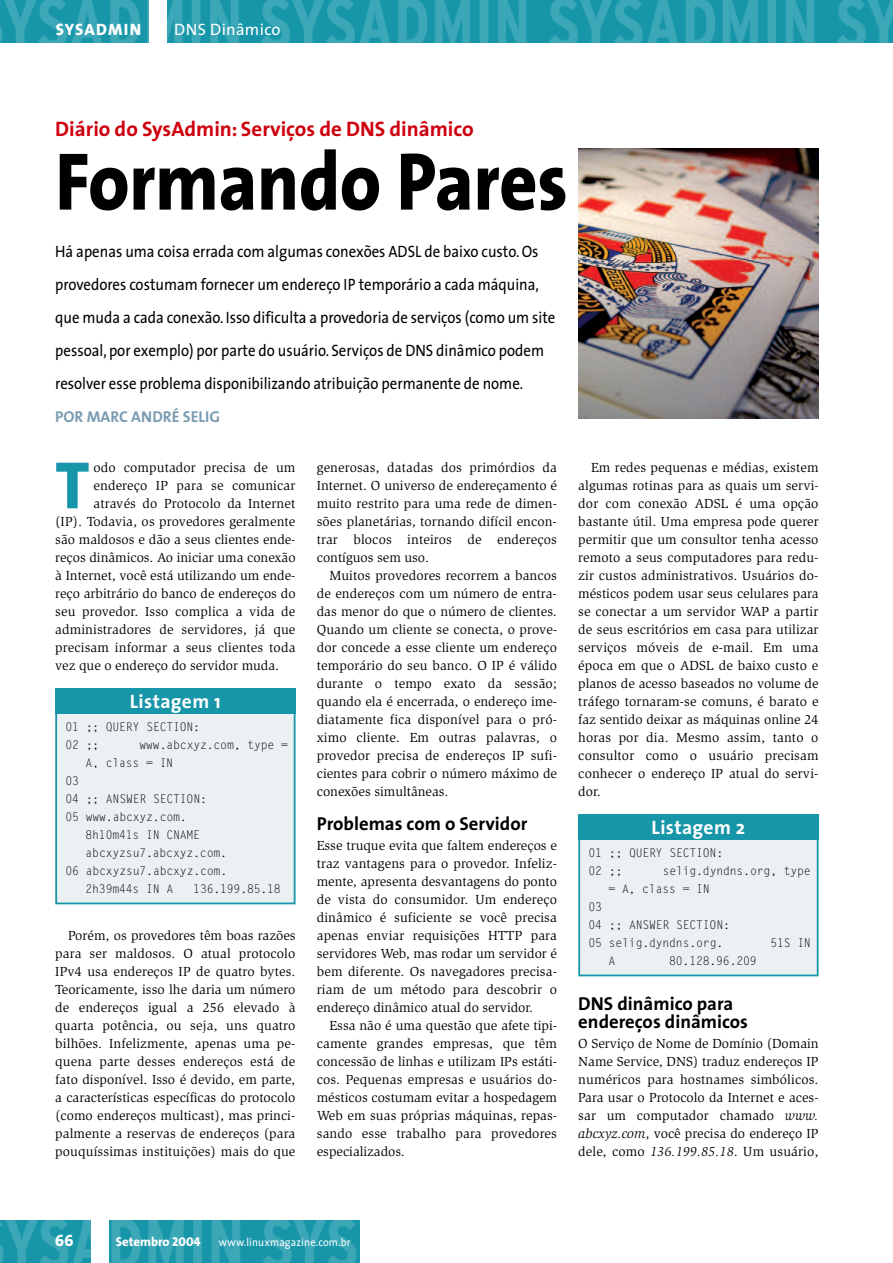
<style>
.page{position:relative;width:893px;height:1263px;background:#fff}
.page>*{position:absolute;margin:0;border:0;box-sizing:border-box;transform-origin:0 0}
.t1{font:800 82.5px "The Sans";letter-spacing:-.005em;color:#000;scale:.9 1}
.t2{font:800 67.65px "The Sans";color:#1896a9}
.t3{font:700 21px "The Sans";color:#cf000e}
.t4{font:700 19.5px "The Sans";letter-spacing:.02em;color:#fff}
.t5{font:700 18.75px/18px "The Sans";color:#000}
.t6{font:16.5px/33px "The Sans";color:#000;scale:.9 1}
.t7{font:16.5px "The Sans";letter-spacing:.02em;color:#fff}
.t8{font:16.5px "The Sans Extra Bold Caps";letter-spacing:.065em;color:#fff}
.t9{font:16.5px "The Sans Extra Bold Expert";color:#fff}
.t10{font:700 15.75px "The Sans";color:#7b9cb1}
.t11{font:13.5px/18px "Slimbach";letter-spacing:.01em;color:#000;text-align:justify}
.t12{font:800 12.75px "The Sans";color:#fff}
.t13{font:12px/18px "Gothic Looser";letter-spacing:-.02em;color:#000;scale:.96 1}
.t14{font:11.25px "The Sans";letter-spacing:.02em;color:#fff;scale:.92 1}
.s1{font-style:italic}
.s2{font-family:"The Sans Extra Bold Caps";font-weight:400}
</style>
<div class="page">
<img style="left:0;top:0;width:893px;height:43px">
<div style="left:149px;top:0;width:17px;height:43px;background:#fff"></div>
<img style="left:0;top:1220px;width:359px;height:43px">
<div style="left:91px;top:1220px;width:17px;height:43px;background:#fff"></div>
<img style="left:578px;top:148px;width:241px;height:270px">
<div style="left:56px;top:702px;width:239px;height:201px;background:#ebf0f3"></div>
<div style="left:55px;top:701px;width:241px;height:203px;border:2px solid #1896a9"></div>
<div style="left:55px;top:688px;width:241px;height:26px;background:#1896a9"></div>
<div style="left:579px;top:828px;width:239px;height:147px;background:#ebf0f3"></div>
<div style="left:578px;top:827px;width:241px;height:149px;border:2px solid #1896a9"></div>
<div style="left:578px;top:814px;width:241px;height:26px;background:#1896a9"></div>
<p class="t8" style="left:56px;top:24px;width:87px">SYSADMIN</p>
<p class="t7" style="left:174px;top:23px;width:108px">DNS Dinâmico</p>
<h3 class="t3" style="left:55px;top:121px;width:420px">Diário do SysAdmin: Serviços de DNS dinâmico</h3>
<h1 class="t1" style="left:55px;top:149px;width:571px">Formando Pares</h1>
<p class="t6" style="left:55px;top:236px;width:557px">Há apenas uma coisa errada com algumas conexões ADSL de baixo custo. Os provedores costumam fornecer um endereço IP temporário a cada máquina, que muda a cada conexão. Isso dificulta a provedoria de serviços (como um site pessoal, por exemplo) por parte do usuário. Serviços de DNS dinâmico podem resolver esse problema disponibilizando atribuição permanente de nome.</p>
<p class="t10" style="left:55px;top:410px;width:166px">POR MARC ANDRÉ SELIG</p>
<h2 class="t2" style="left:55px;top:459px;width:36px">T</h2>
<p class="t11" style="left:94px;top:460px;width:203px">odo computador precisa de um</p>
<p class="t11" style="left:94px;top:478px;width:203px">endereço IP para se comunicar</p>
<p class="t11" style="left:94px;top:496px;width:203px">através do Protocolo da Internet</p>
<p class="t11" style="left:55px;top:514px;width:242px">(IP). Todavia, os provedores geralmente</p>
<p class="t11" style="left:55px;top:532px;width:242px">são maldosos e dão a seus clientes ende-</p>
<p class="t11" style="left:55px;top:550px;width:242px">reços dinâmicos. Ao iniciar uma conexão</p>
<p class="t11" style="left:55px;top:568px;width:242px">à Internet, você está utilizando um ende-</p>
<p class="t11" style="left:55px;top:586px;width:242px">reço arbitrário do banco de endereços do</p>
<p class="t11" style="left:55px;top:604px;width:242px">seu provedor. Isso complica a vida de</p>
<p class="t11" style="left:55px;top:622px;width:242px">administradores de servidores, já que</p>
<p class="t11" style="left:55px;top:640px;width:242px">precisam informar a seus clientes toda</p>
<p class="t11" style="left:55px;top:658px;width:225px">vez que o endereço do servidor muda.</p>
<h3 class="t4" style="left:130px;top:694px;width:92px">Listagem 1</h3>
<p class="t13" style="left:66px;top:718px;width:142px">01 ;; QUERY SECTION:<br>02 ;;</p>
<p class="t13" style="left:86px;top:736px;width:212px;text-indent:54px">www.abcxyz.com, type =<br>A, class = IN</p>
<p class="t13" style="left:66px;top:772px;width:149px">03<br>04 ;; ANSWER SECTION:<br>05 www.abcxyz.com.</p>
<p class="t13" style="left:86px;top:826px;width:121px">8h10m41s IN CNAME</p>
<p class="t13" style="left:86px;top:844px;width:149px">abcxyzsu7.abcxyz.com.</p>
<p class="t13" style="left:66px;top:862px;width:170px">06 abcxyzsu7.abcxyz.com.</p>
<p class="t13" style="left:86px;top:880px;width:93px">2h39m44s IN A</p>
<p class="t13" style="left:193px;top:880px;width:93px">136.199.85.18</p>
<p class="t11" style="left:55px;top:928px;width:242px;text-indent:13px">Porém, os provedores têm boas razões para ser maldosos. O atual protocolo IPv4 usa endereços IP de quatro bytes.<br>Teoricamente, isso lhe daria um número de endereços igual a 256 elevado à quarta potência, ou seja, uns quatro bilhões. Infelizmente, apenas uma pe&shy;quena parte desses endereços está de fato disponível. Isso é devido, em parte, a características específicas do protocolo (como endereços multicast), mas princi&shy;palmente a reservas de endereços (para pouquíssimas instituições) mais do que</p>
<p class="t11" style="left:317px;top:460px;width:242px">generosas, datadas dos primórdios da Internet. O universo de endereçamento é muito restrito para uma rede de dimen&shy;sões planetárias, tornando difícil encon&shy;trar blocos inteiros de endereços contíguos sem uso.</p>
<p class="t11" style="left:317px;top:568px;width:242px;text-indent:13px">Muitos provedores recorrem a bancos de endereços com um número de entra&shy;das menor do que o número de clientes.<br>Quando um cliente se conecta, o prove&shy;dor concede a esse cliente um endereço temporário do seu banco. O IP é válido durante o tempo exato da sessão; quando ela é encerrada, o endereço ime&shy;diatamente fica disponível para o pró&shy;ximo cliente. Em outras palavras, o provedor precisa de endereços IP sufi&shy;cientes para cobrir o número máximo de conexões simultâneas.</p>
<h3 class="t5" style="left:317px;top:816px;width:212px">Problemas com o Servidor</h3>
<p class="t11" style="left:317px;top:838px;width:242px">Esse truque evita que faltem endereços e traz vantagens para o provedor. Infeliz&shy;mente, apresenta desvantagens do ponto de vista do consumidor. Um endereço dinâmico é suficiente se você precisa apenas enviar requisições HTTP para servidores Web, mas rodar um servidor é bem diferente. Os navegadores precisa&shy;riam de um método para descobrir o endereço dinâmico atual do servidor.</p>
<p class="t11" style="left:317px;top:1018px;width:242px;text-indent:13px">Essa não é uma questão que afete tipi&shy;camente grandes empresas, que têm concessão de linhas e utilizam IPs estáti&shy;cos. Pequenas empresas e usuários do&shy;mésticos costumam evitar a hospedagem Web em suas próprias máquinas, repas&shy;sando esse trabalho para provedores especializados.</p>
<p class="t11" style="left:578px;top:460px;width:242px;text-indent:13px">Em redes pequenas e médias, existem algumas rotinas para as quais um servi&shy;dor com conexão ADSL é uma opção bastante útil. Uma empresa pode querer permitir que um consultor tenha acesso remoto a seus computadores para redu&shy;zir custos administrativos. Usuários do&shy;mésticos podem usar seus celulares para se conectar a um servidor WAP a partir de seus escritórios em casa para utilizar serviços móveis de e-mail. Em uma época em que o ADSL de baixo custo e planos de acesso baseados no volume de tráfego tornaram-se comuns, é barato e faz sentido deixar as máquinas online 24 horas por dia. Mesmo assim, tanto o consultor como o usuário precisam conhecer o endereço IP atual do servi&shy;dor.</p>
<h3 class="t4" style="left:652px;top:820px;width:95px">Listagem 2</h3>
<p class="t13" style="left:589px;top:844px;width:142px">01 ;; QUERY SECTION:<br>02 ;;</p>
<p class="t13" style="left:609px;top:862px;width:212px;text-indent:54px">selig.dyndns.org, type = A, class = IN</p>
<p class="t13" style="left:589px;top:898px;width:149px">03<br>04 ;; ANSWER SECTION:<br>05 selig.dyndns.org.</p>
<p class="t13" style="left:770px;top:934px;width:44px">51S IN</p>
<p class="t13" style="left:609px;top:952px;width:9px">A</p>
<p class="t13" style="left:669px;top:952px;width:93px">80.128.96.209</p>
<h3 class="t5" style="left:578px;top:996px;width:171px">DNS dinâmico para endereços dinâmicos</h3>
<p class="t11" style="left:578px;top:1036px;width:242px">O Serviço de Nome de Domínio (Domain Name Service, DNS) traduz endereços IP numéricos para hostnames simbólicos.<br>Para usar o Protocolo da Internet e aces&shy;sar um computador chamado <span class="s1">www. abcxyz.com</span>, você precisa do endereço IP dele, como <span class="s1">136.199.85.18</span>. Um usuário,</p>
<p class="t9" style="left:55px;top:1235px;width:20px">66</p>
<p class="t12" style="left:116px;top:1237px;width:87px">Setembro <span class="s2">2004</span></p>
<p class="t14" style="left:219px;top:1238px;width:144px">www.linuxmagazine.com.br</p>
</div>
